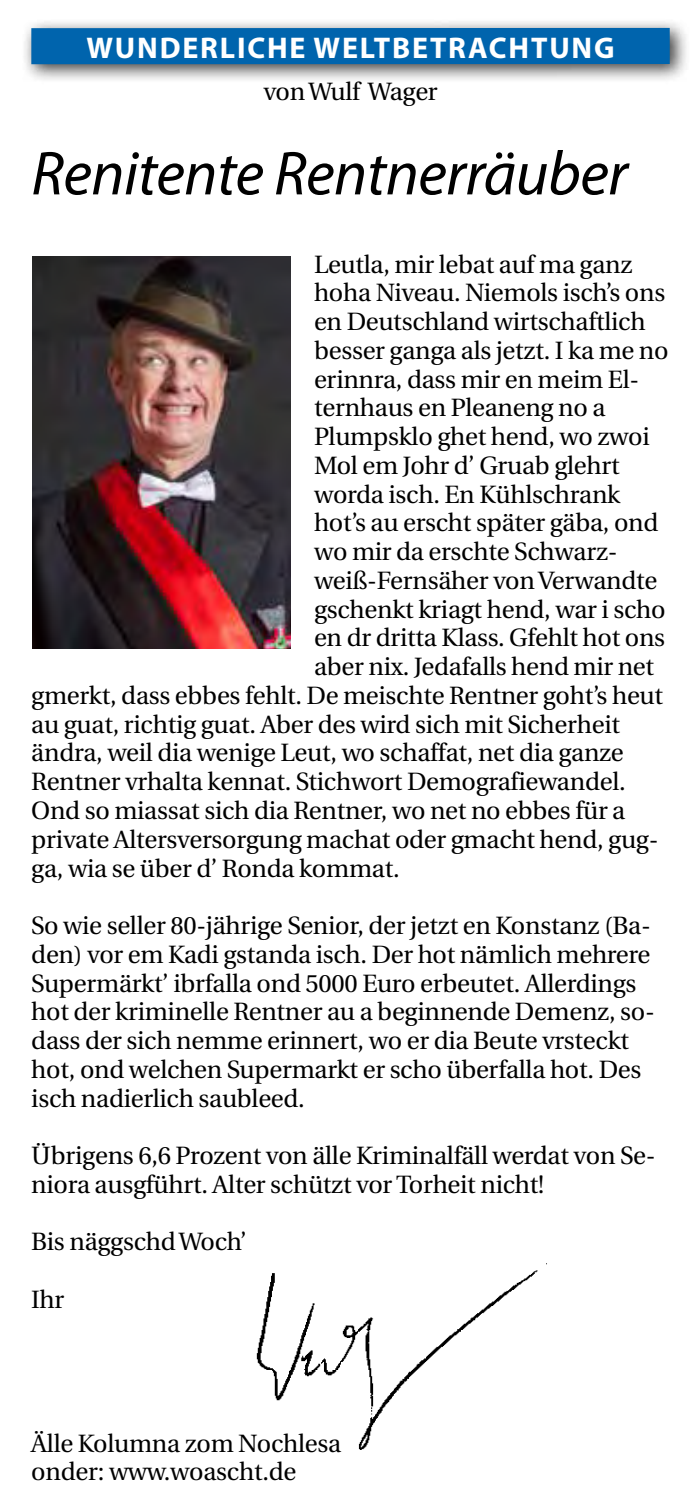
<style>
.page{position:relative;width:699px;height:1503px;background:#fff}
.page>*{position:absolute;margin:0;border:0;box-sizing:border-box;transform-origin:0 0}
.t1{font:italic 62.5px "Myriad Pro";letter-spacing:-.01em;color:#000}
.t2{font:700 30px "Myriad Pro";letter-spacing:.06em;color:#fff}
.t3{font:25px/28.8px "Utopia";letter-spacing:-.01em;color:#000}
</style>
<div class="page">
<div style="left:21px;top:18px;width:668px;height:67px;background:#000;opacity:.75"></div>
<div style="left:31px;top:28px;width:638px;height:36px;background:#0064ad"></div>
<img style="left:256px;top:1263px;width:291px;height:187px">
<img style="left:33px;top:257px;width:257px;height:391px">
<p class="t2" style="left:86px;top:28px;width:529px">WUNDERLICHE WELTBETRACHTUNG</p>
<p class="t3" style="left:263px;top:78px;width:176px">von Wulf Wager</p>
<h1 class="t1" style="left:31px;top:135px;width:598px">Renitente Rentnerräuber</h1>
<p class="t3" style="left:314px;top:250px;width:320px">Leutla, mir lebat auf ma ganz</p>
<p class="t3" style="left:314px;top:279px;width:352px">hoha Niveau. Niemols isch’s ons</p>
<p class="t3" style="left:314px;top:307px;width:333px">en Deutschland wirtschaftlich</p>
<p class="t3" style="left:314px;top:336px;width:356px">besser ganga als jetzt. I ka me no</p>
<p class="t3" style="left:314px;top:365px;width:326px">erinnra, dass mir en meim El-</p>
<p class="t3" style="left:314px;top:394px;width:293px">ternhaus en Pleaneng no a</p>
<p class="t3" style="left:314px;top:422px;width:337px">Plumpsklo ghet hend, wo zwoi</p>
<p class="t3" style="left:314px;top:451px;width:307px">Mol em Johr d’ Gruab glehrt</p>
<p class="t3" style="left:314px;top:480px;width:308px">worda isch. En Kühlschrank</p>
<p class="t3" style="left:314px;top:509px;width:346px">hot’s au erscht später gäba, ond</p>
<p class="t3" style="left:314px;top:537px;width:305px">wo mir da erschte Schwarz-</p>
<p class="t3" style="left:314px;top:566px;width:345px">weiß-Fernsäher von Verwandte</p>
<p class="t3" style="left:314px;top:595px;width:353px">gschenkt kriagt hend, war i scho</p>
<p class="t3" style="left:314px;top:624px;width:352px">en dr dritta Klass. Gfehlt hot ons</p>
<p class="t3" style="left:314px;top:652px;width:341px">aber nix. Jedafalls hend mir net</p>
<p class="t3" style="left:31px;top:681px;width:633px">gmerkt, dass ebbes fehlt. De meischte Rentner goht’s heut</p>
<p class="t3" style="left:31px;top:710px;width:590px">au guat, richtig guat. Aber des wird sich mit Sicherheit</p>
<p class="t3" style="left:31px;top:739px;width:593px">ändra, weil dia wenige Leut, wo schaffat, net dia ganze</p>
<p class="t3" style="left:31px;top:767px;width:595px">Rentner vrhalta kennat. Stichwort Demografiewandel.</p>
<p class="t3" style="left:31px;top:796px;width:595px">Ond so miassat sich dia Rentner, wo net no ebbes für a</p>
<p class="t3" style="left:31px;top:825px;width:628px">private Altersversorgung machat oder gmacht hend, gug-</p>
<p class="t3" style="left:31px;top:854px;width:370px">ga, wia se über d’ Ronda kommat.</p>
<p class="t3" style="left:31px;top:911px;width:624px">So wie seller 80-jährige Senior, der jetzt en Konstanz (Ba&shy;den) vor em Kadi gstanda isch. Der hot nämlich mehrere Supermärkt’ ibrfalla ond 5000 Euro erbeutet. Allerdings hot der kriminelle Rentner au a beginnende Demenz, so&shy;dass der sich nemme erinnert, wo er dia Beute vrsteckt hot, ond welchen Supermarkt er scho überfalla hot. Des isch nadierlich saubleed.</p>
<p class="t3" style="left:31px;top:1141px;width:625px">Übrigens 6,6 Prozent von älle Kriminalfäll werdat von Se&shy;niora ausgführt. Alter schützt vor Torheit nicht!</p>
<p class="t3" style="left:31px;top:1227px;width:217px">Bis näggschd Woch’</p>
<p class="t3" style="left:31px;top:1285px;width:34px">Ihr</p>
<p class="t3" style="left:31px;top:1429px;width:311px">Älle Kolumna zom Nochlesa onder: www.woascht.de</p>
</div>
